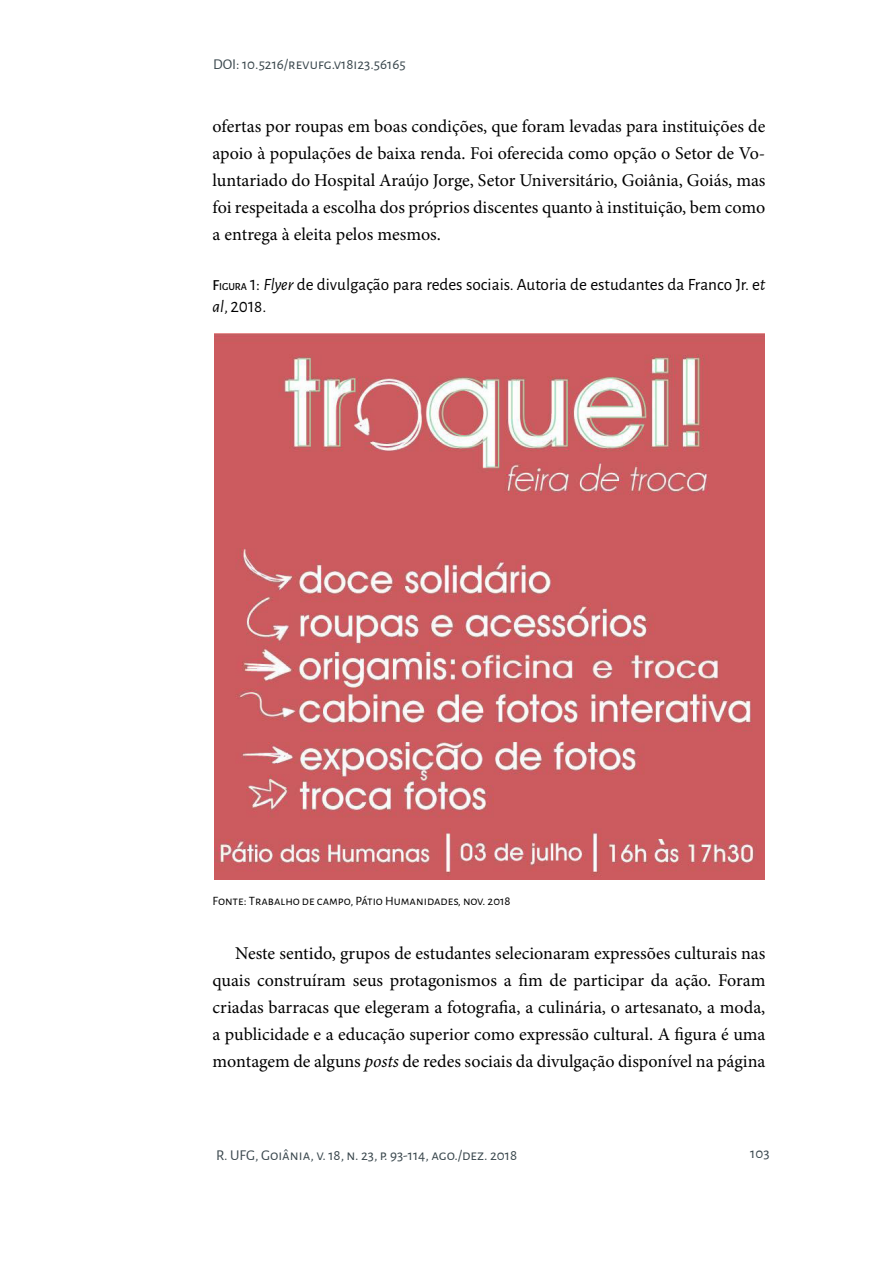
<style>
.page{position:relative;width:893px;height:1263px;background:#fff}
.page>*{position:absolute;margin:0;border:0;box-sizing:border-box;transform-origin:0 0}
.t1{font:18px/27px "Minion Pro";letter-spacing:-.005em;color:#000;text-align:justify}
.t2{font:17.25px/22.5px "Alegreya Sans";color:#000}
.t3{font:15px "Alegreya Sans SC";color:#3a474d}
.t4{font:12.75px "Alegreya Sans SC";color:#000}
.s1{font-family:"Alegreya Sans SC";font-weight:500;font-size:15px}
.s2{font-family:"Alegreya Sans SC";font-weight:500;font-size:10.5px}
.s3{font-style:italic}
</style>
<div class="page">
<img style="left:214px;top:333px;width:550px;height:547px">
<p class="t3" style="left:213px;top:53px;width:194px">DOI: 10.5216/revufg.v18i23.56165</p>
<p class="t1" style="left:213px;top:113px;width:554px">ofertas por roupas em boas condições, que foram levadas para instituições de apoio à populações de baixa renda. Foi oferecida como opção o Setor de Vo&shy;luntariado do Hospital Araújo Jorge, Setor Universitário, Goiânia, Goiás, mas foi respeitada a escolha dos próprios discentes quanto à instituição, bem como a entrega à eleita pelos mesmos.</p>
<p class="t2" style="left:213px;top:272px;width:554px"><span class="s1">F</span><span class="s2">IGURA</span> 1: <span class="s3">Flyer</span> de divulgação para redes sociais. Autoria de estudantes da Franco Jr. e<span class="s3">t al</span>, 2018.</p>
<p class="t4" style="left:213px;top:892px;width:299px">Fonte: Trabalho de campo, Pátio Humanidades, nov. 2018</p>
<p class="t1" style="left:213px;top:939px;width:554px;text-indent:22px">Neste sentido, grupos de estudantes selecionaram expressões culturais nas quais construíram seus protagonismos a fim de participar da ação. Foram criadas barracas que elegeram a fotografia, a culinária, o artesanato, a moda, a publicidade e a educação superior como expressão cultural. A figura é uma montagem de alguns <span class="s3">posts</span> de redes sociais da divulgação disponível na página</p>
<p class="t3" style="left:216px;top:1144px;width:303px">R. UFG, Goiânia, v. 18, n. 23, p. 93-114, ago./dez. 2018</p>
<p class="t3" style="left:750px;top:1142px;width:21px">103</p>
</div>
